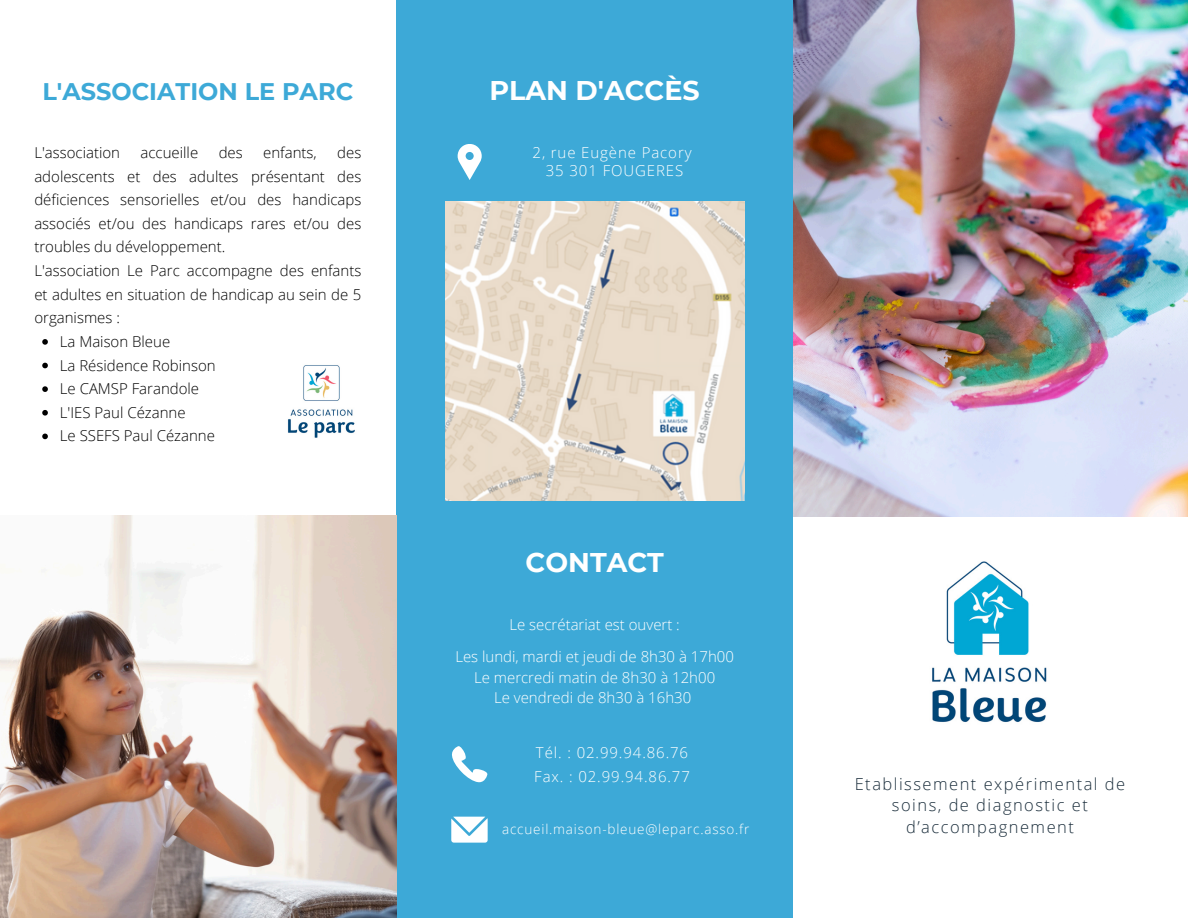
<style>
.page{position:relative;width:1188px;height:918px;background:#fff}
.page>*{position:absolute;margin:0;border:0;box-sizing:border-box;transform-origin:0 0}
.t1{font:700 27px "Montserrat";color:#fff}
.t2{font:700 24px "Montserrat";color:#3da9d7}
.t3{font:300 16.5px/21.3px "Open Sans";letter-spacing:.09em;color:#1a2d3b;text-align:center}
.t4{font:300 15px/23.7px "Open Sans";color:#000}
.t5{font:300 15px/20.2px "Open Sans";color:#fff;text-align:center}
.t6{font:300 15px/18px "Open Sans";letter-spacing:.06em;color:#fff;text-align:center}
.t7{font:300 13.5px "Open Sans";letter-spacing:.06em;color:#fff}
</style>
<div class="page">
<img style="left:932px;top:561px;width:115px;height:161px">
<img style="left:792px;top:0;width:396px;height:516px">
<div style="left:396px;top:0;width:396px;height:918px;background:#3da9d7"></div>
<img style="left:446px;top:202px;width:298px;height:299px">
<svg style="left:452px;top:746px;width:36px;height:36px"></svg>
<svg style="left:452px;top:817px;width:35px;height:25px"></svg>
<svg style="left:458px;top:145px;width:23px;height:34px"></svg>
<svg style="left:42px;top:339px;width:6px;height:6px"></svg>
<svg style="left:42px;top:363px;width:6px;height:5px"></svg>
<svg style="left:42px;top:386px;width:6px;height:6px"></svg>
<svg style="left:42px;top:410px;width:6px;height:6px"></svg>
<svg style="left:42px;top:434px;width:6px;height:5px"></svg>
<img style="left:287px;top:365px;width:68px;height:73px">
<img style="left:0;top:516px;width:396px;height:402px">
<h1 class="t2" style="left:42px;top:77px;width:312px">L'ASSOCIATION LE PARC</h1>
<h3 class="t4" style="left:34px;top:140px;width:87px">L'association</h3>
<h3 class="t4" style="left:141px;top:140px;width:59px">accueille</h3>
<h3 class="t4" style="left:219px;top:140px;width:26px">des</h3>
<h3 class="t4" style="left:263px;top:140px;width:55px">enfants,</h3>
<h3 class="t4" style="left:34px;top:140px;width:328px;text-indent:303px">des adolescents et des adultes présentant des déficiences sensorielles et/ou des handicaps associés et/ou des handicaps rares et/ou des troubles du développement.<br>L'association Le Parc accompagne des enfants et adultes en situation de handicap au sein de 5 organismes :</h3>
<p class="t4" style="left:60px;top:329px;width:112px">La Maison Bleue</p>
<p class="t4" style="left:60px;top:353px;width:157px">La Résidence Robinson</p>
<p class="t4" style="left:60px;top:377px;width:141px">Le CAMSP Farandole</p>
<p class="t4" style="left:60px;top:400px;width:127px">L'IES Paul Cézanne</p>
<p class="t4" style="left:60px;top:424px;width:157px">Le SSEFS Paul Cézanne</p>
<p class="t1" style="left:489px;top:74px;width:212px">PLAN D'ACCÈS</p>
<h3 class="t6" style="left:533px;top:144px;width:161px">2, rue Eugène Pacory<br>35 301 FOUGERES</h3>
<h1 class="t1" style="left:526px;top:545px;width:140px">CONTACT</h1>
<p class="t5" style="left:509px;top:614px;width:172px">Le secrétariat est ouvert :</p>
<p class="t5" style="left:455px;top:646px;width:280px">Les lundi, mardi et jeudi de 8h30 à 17h00<br>Le mercredi matin de 8h30 à 12h00<br>Le vendredi de 8h30 à 16h30</p>
<h3 class="t6" style="left:536px;top:743px;width:154px">Tél. : 02.99.94.86.76</h3>
<p class="t6" style="left:534px;top:767px;width:157px">Fax. : 02.99.94.86.77</p>
<h3 class="t7" style="left:502px;top:820px;width:249px">accueil.maison-bleue@leparc.asso.fr</h3>
<p class="t3" style="left:855px;top:773px;width:272px">Etablissement expérimental de soins, de diagnostic et d’accompagnement</p>
</div>
